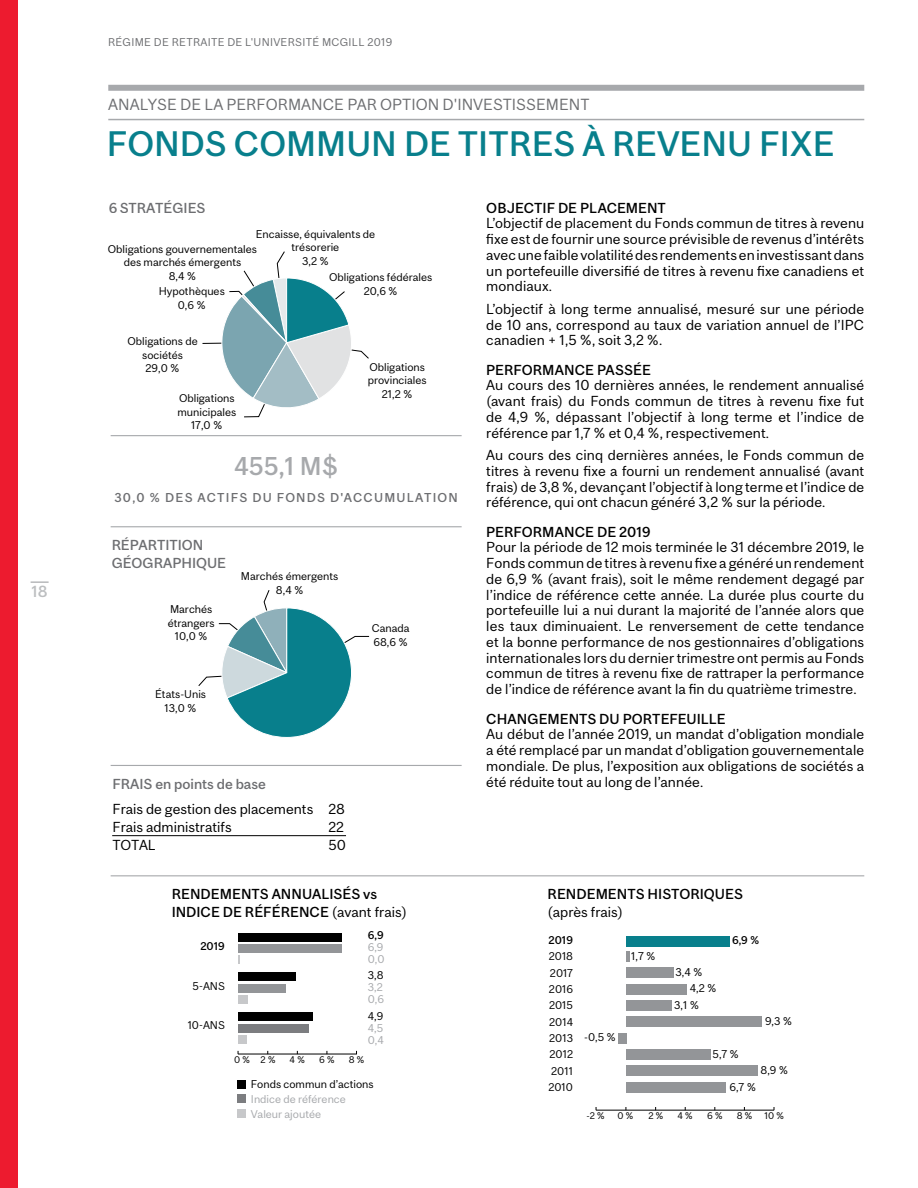
<style>
.page{position:relative;width:918px;height:1188px;background:#fff}
.page>*{position:absolute;margin:0;border:0;box-sizing:border-box;transform-origin:0 0}
.t1{font:500 33px "Mc Gill Sans";color:#087f8c}
.t2{font:500 24px "Mc Gill Sans";color:#a7a9ac}
.t3{font:15px "Mc Gill Sans";color:#6d6e71}
.t4{font:500 15px "Mc Gill Sans";color:#bcbec0}
.t5{font:13.5px/15.8px "Mc Gill Sans";letter-spacing:.005em;color:#000;text-align:justify}
.t6{font:500 13.5px/18px "Mc Gill Sans";color:#000}
.t7{font:500 13.5px/18px "Mc Gill Sans";color:#6d6e71}
.t8{font:500 12px "Mc Gill Sans";letter-spacing:.1em;color:#6d6e71}
.t9{font:10.5px/13.5px "Mc Gill Sans";color:#000;text-align:center}
.t10{font:10.5px/12px "Mc Gill Sans";color:#a7a9ac}
.t11{font:10.5px "Mc Gill Sans";letter-spacing:.025em;color:#6d6e71}
.t12{font:500 10.5px "Mc Gill Sans";color:#000}
.t13{font:9px "Mc Gill Sans";color:#000}
.s1{font-weight:400}
</style>
<div class="page">
<svg style="left:31px;top:582px;width:18px;height:1px"></svg>
<div style="left:108px;top:85px;width:756px;height:6px;background:#a7a9ac"></div>
<hr style="left:108px;top:119px;width:756px;height:1px;background:#a7a9ac">
<hr style="left:111px;top:435px;width:351px;height:1px;background:#a7a9ac">
<hr style="left:111px;top:526px;width:351px;height:1px;background:#a7a9ac">
<hr style="left:111px;top:765px;width:351px;height:1px;background:#a7a9ac">
<hr style="left:111px;top:875px;width:753px;height:1px;background:#a7a9ac">
<div style="left:238px;top:1035px;width:8px;height:9px;background:#c7c8ca"></div>
<div style="left:237px;top:1109px;width:9px;height:9px;background:#c7c8ca"></div>
<div style="left:238px;top:1024px;width:70px;height:9px;background:#7c7d80"></div>
<div style="left:237px;top:1094px;width:9px;height:9px;background:#7c7d80"></div>
<div style="left:238px;top:1012px;width:75px;height:9px;background:#000"></div>
<div style="left:237px;top:1080px;width:9px;height:9px;background:#000"></div>
<div style="left:238px;top:995px;width:10px;height:9px;background:#c7c8ca"></div>
<div style="left:238px;top:984px;width:48px;height:9px;background:#939598"></div>
<div style="left:238px;top:972px;width:58px;height:9px;background:#000"></div>
<div style="left:238px;top:944px;width:104px;height:9px;background:#939598"></div>
<div style="left:238px;top:933px;width:104px;height:9px;background:#000"></div>
<hr style="left:238px;top:1054px;width:119px;height:1px;background:#000">
<div style="left:626px;top:1082px;width:100px;height:10px;background:#939598"></div>
<div style="left:626px;top:1065px;width:132px;height:11px;background:#939598"></div>
<div style="left:626px;top:1049px;width:84px;height:11px;background:#939598"></div>
<div style="left:618px;top:1033px;width:8px;height:10px;background:#939598"></div>
<div style="left:626px;top:1017px;width:135px;height:10px;background:#939598"></div>
<div style="left:626px;top:1000px;width:46px;height:11px;background:#939598"></div>
<div style="left:626px;top:984px;width:61px;height:11px;background:#939598"></div>
<div style="left:626px;top:968px;width:48px;height:10px;background:#939598"></div>
<hr style="left:626px;top:951px;width:4px;height:11px;background:#939598">
<div style="left:626px;top:936px;width:104px;height:10px;background:#087f8c"></div>
<hr style="left:596px;top:1110px;width:178px;height:1px;background:#000">
<hr style="left:112px;top:835px;width:234px;height:1px;background:#000">
<div style="left:0;top:0;width:17px;height:1188px;background:#ed1b2f"></div>
<svg style="left:202px;top:251px;width:167px;height:167px"></svg>
<svg style="left:198px;top:590px;width:172px;height:148px"></svg>
<svg style="left:238px;top:955px;width:2px;height:9px"></svg>
<p class="t4" style="left:32px;top:582px;width:18px">18</p>
<p class="t11" style="left:108px;top:35px;width:286px">RÉGIME DE RETRAITE DE L'UNIVERSITÉ MCGILL 2019</p>
<p class="t3" style="left:108px;top:96px;width:483px">ANALYSE DE LA PERFORMANCE PAR OPTION D'INVESTISSEMENT</p>
<h1 class="t1" style="left:107px;top:123px;width:729px">FONDS COMMUN DE TITRES À REVENU FIXE</h1>
<p class="t7" style="left:108px;top:199px;width:99px">6 STRATÉGIES</p>
<p class="t6" style="left:486px;top:199px;width:181px">OBJECTIF DE PLACEMENT</p>
<p class="t5" style="left:486px;top:215px;width:380px">L’objectif de placement du Fonds commun de titres à revenu fixe est de fournir une source prévisible de revenus d’intérêts avec une faible volatilité des rendements en investissant dans un portefeuille diversifié de titres à revenu fixe canadiens et mondiaux.</p>
<p class="t5" style="left:486px;top:301px;width:379px">L’objectif à long terme annualisé, mesuré sur une période de 10 ans, correspond au taux de variation annuel de l’IPC canadien + 1,5 %, soit 3,2 %.</p>
<p class="t6" style="left:486px;top:361px;width:166px">PERFORMANCE PASSÉE</p>
<p class="t5" style="left:486px;top:377px;width:379px">Au cours des 10 dernières années, le rendement annualisé (avant frais) du Fonds commun de titres à revenu fixe fut de 4,9 %, dépassant l’objectif à long terme et l’indice de référence par 1,7 % et 0,4 %, respectivement.</p>
<p class="t5" style="left:486px;top:447px;width:380px">Au cours des cinq dernières années, le Fonds commun de titres à revenu fixe a fourni un rendement annualisé (avant frais) de 3,8 %, devançant l’objectif à long terme et l’indice de référence, qui ont chacun généré 3,2 % sur la période.</p>
<p class="t6" style="left:486px;top:523px;width:166px">PERFORMANCE DE 2019</p>
<p class="t5" style="left:486px;top:539px;width:380px">Pour la période de 12 mois terminée le 31 décembre 2019, le Fonds commun de titres à revenu fixe a généré un rendement de 6,9 % (avant frais), soit le même rendement degagé par l’indice de référence cette année. La durée plus courte du portefeuille lui a nui durant la majorité de l’année alors que les taux diminuaient. Le renversement de cette tendance et la bonne performance de nos gestionnaires d’obligations internationales lors du dernier trimestre ont permis au Fonds commun de titres à revenu fixe de rattraper la performance de l’indice de référence avant la fin du quatrième trimestre.</p>
<p class="t6" style="left:486px;top:709px;width:241px">CHANGEMENTS DU PORTEFEUILLE</p>
<p class="t5" style="left:486px;top:726px;width:380px">Au début de l’année 2019, un mandat d’obligation mondiale a été remplacé par un mandat d’obligation gouvernementale mondiale. De plus, l’exposition aux obligations de sociétés a été réduite tout au long de l’année.</p>
<p class="t9" style="left:256px;top:227px;width:121px">Encaisse, équivalents de trésorerie<br>3,2 %</p>
<p class="t9" style="left:108px;top:242px;width:151px">Obligations gouvernementales des marchés émergents<br>8,4 %</p>
<p class="t9" style="left:329px;top:270px;width:105px">Obligations fédérales<br>20,6 %</p>
<p class="t9" style="left:159px;top:284px;width:68px">Hypothèques<br>0,6 %</p>
<p class="t9" style="left:128px;top:334px;width:72px">Obligations de sociétés<br>29,0 %</p>
<p class="t9" style="left:368px;top:360px;width:60px">Obligations provinciales<br>21,2 %</p>
<p class="t9" style="left:177px;top:391px;width:60px">Obligations municipales<br>17,0 %</p>
<h2 class="t2" style="left:234px;top:452px;width:106px">455,1 M$</h2>
<p class="t8" style="left:114px;top:490px;width:345px">30,0 % DES ACTIFS DU FONDS D'ACCUMULATION</p>
<p class="t7" style="left:112px;top:536px;width:116px">RÉPARTITION<br>GÉOGRAPHIQUE</p>
<p class="t9" style="left:241px;top:570px;width:99px">Marchés émergents<br>8,4 %</p>
<p class="t9" style="left:168px;top:602px;width:49px">Marchés étrangers<br>10,0 %</p>
<p class="t9" style="left:372px;top:622px;width:39px;text-align:left">Canada<br>68,6 %</p>
<p class="t9" style="left:155px;top:688px;width:52px">États-Unis<br>13,0 %</p>
<p class="t7" style="left:112px;top:775px;width:155px">FRAIS en points de base</p>
<p class="t5" style="left:112px;top:800px;width:234px;line-height:18px">Frais de gestion des placements 28<br>Frais administratifs</p>
<p class="t5" style="left:328px;top:819px;width:17px">22</p>
<p class="t5" style="left:112px;top:837px;width:45px">TOTAL</p>
<p class="t5" style="left:328px;top:837px;width:19px">50</p>
<p class="t6" style="left:172px;top:885px;width:237px">RENDEMENTS ANNUALISÉS vs<br>INDICE DE RÉFÉRENCE <span class="s1">(avant frais)</span></p>
<p class="t12" style="left:200px;top:940px;width:26px">2019</p>
<p class="t12" style="left:368px;top:928px;width:17px">6,9</p>
<p class="t10" style="left:368px;top:941px;width:18px">6,9<br>0,0</p>
<p class="t9" style="left:368px;top:968px;width:17px">3,8</p>
<p class="t10" style="left:368px;top:981px;width:18px">3,2<br>0,6</p>
<p class="t9" style="left:368px;top:1009px;width:17px">4,9</p>
<p class="t10" style="left:368px;top:1022px;width:18px">4,5<br>0,4</p>
<p class="t9" style="left:251px;top:1077px;width:124px">Fonds commun d’actions</p>
<p class="t10" style="left:251px;top:1092px;width:96px;line-height:15px">Indice de référence<br>Valeur ajoutée</p>
<p class="t9" style="left:193px;top:980px;width:34px">5-ANS</p>
<p class="t9" style="left:188px;top:1018px;width:39px">10-ANS</p>
<p class="t13" style="left:234px;top:1054px;width:43px">0 % 2 %</p>
<p class="t13" style="left:290px;top:1054px;width:17px">4 %</p>
<p class="t13" style="left:319px;top:1054px;width:17px">6 %</p>
<p class="t13" style="left:349px;top:1054px;width:17px">8 %</p>
<p class="t6" style="left:548px;top:885px;width:197px">RENDEMENTS HISTORIQUES</p>
<p class="t5" style="left:548px;top:904px;width:77px">(après frais)</p>
<p class="t12" style="left:549px;top:934px;width:26px">2019</p>
<p class="t9" style="left:548px;top:948px;width:26px;line-height:16.4px;text-align:justify">2018<br>2017<br>2016<br>2015<br>2014<br>2013<br>2012<br>2011<br>2010</p>
<p class="t9" style="left:631px;top:949px;width:26px">1,7 %</p>
<p class="t9" style="left:584px;top:1031px;width:33px">-0,5 %</p>
<p class="t9" style="left:676px;top:965px;width:29px">3,4 %</p>
<p class="t9" style="left:690px;top:982px;width:28px">4,2 %</p>
<p class="t9" style="left:674px;top:998px;width:26px">3,1 %</p>
<p class="t12" style="left:732px;top:933px;width:29px">6,9 %</p>
<p class="t9" style="left:765px;top:1014px;width:29px">9,3 %</p>
<p class="t9" style="left:713px;top:1047px;width:28px">5,7 %</p>
<p class="t9" style="left:761px;top:1063px;width:29px">8,9 %</p>
<p class="t9" style="left:730px;top:1080px;width:28px">6,7 %</p>
<p class="t13" style="left:586px;top:1111px;width:20px">-2 %</p>
<p class="t13" style="left:618px;top:1111px;width:18px">0 %</p>
<p class="t13" style="left:648px;top:1111px;width:17px">2 %</p>
<p class="t13" style="left:677px;top:1111px;width:17px">4 %</p>
<p class="t13" style="left:707px;top:1111px;width:17px">6 %</p>
<p class="t13" style="left:737px;top:1111px;width:17px">8 %</p>
<p class="t13" style="left:764px;top:1111px;width:21px">10 %</p>
</div>
